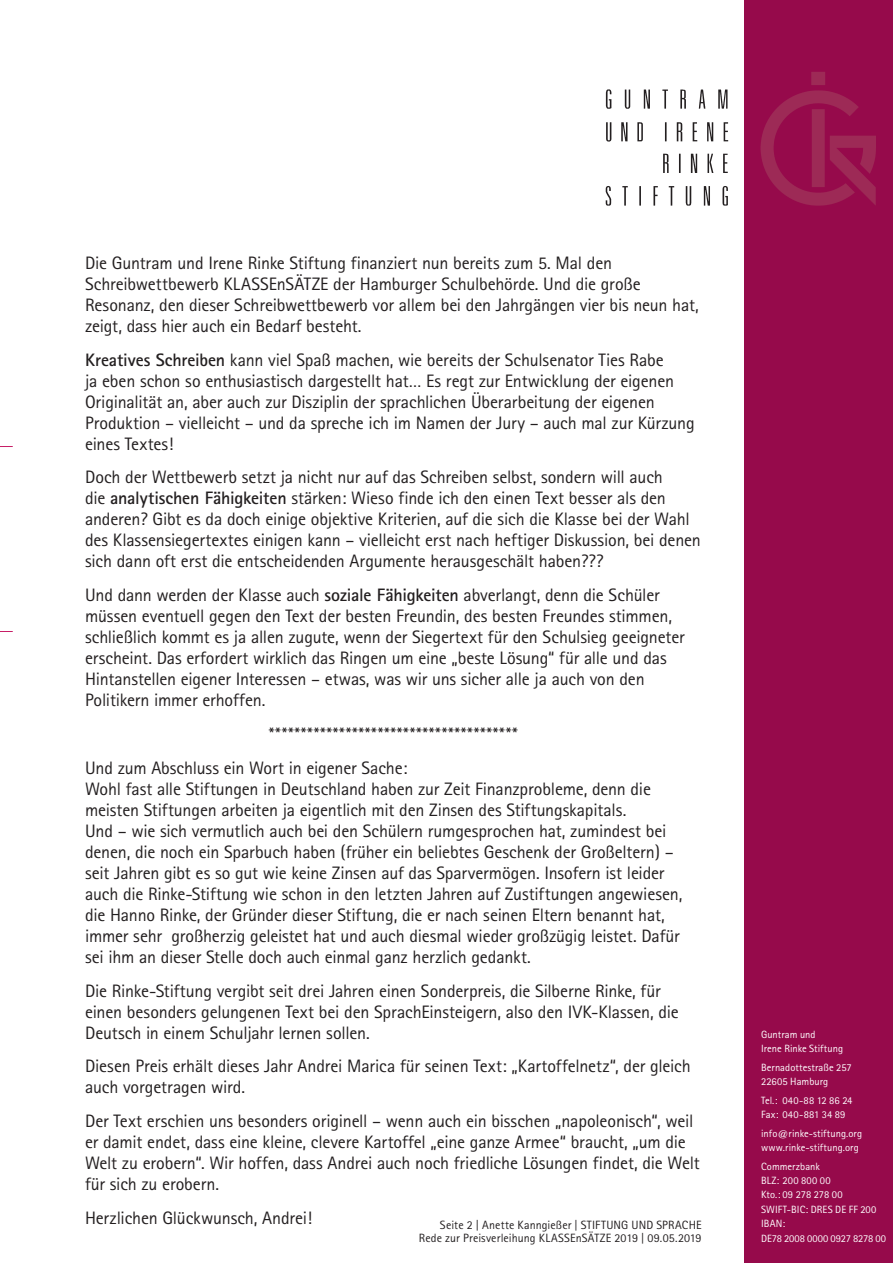
<style>
.page{position:relative;width:893px;height:1263px;background:#fff}
.page>*{position:absolute;margin:0;border:0;box-sizing:border-box;transform-origin:0 0}
.t1{font:18px/21px "Rotis Sans Serif";letter-spacing:-.01em;color:#231f20}
.t2{font:12px/13.2px "Rotis Sans Serif";letter-spacing:.01em;color:#231f20;text-align:right}
.t3{font:10.5px/14.4px "Rotis Sans Serif";letter-spacing:.005em;color:#fff}
.s1{font-weight:700}
</style>
<div class="page">
<div style="left:744px;top:0;width:149px;height:1263px;background:#960a4b"></div>
<img style="left:605px;top:186px;width:123px;height:20px">
<img style="left:663px;top:153px;width:65px;height:20px">
<img style="left:605px;top:89px;width:124px;height:53px">
<svg style="left:0;top:446px;width:13px;height:1px"></svg>
<svg style="left:0;top:631px;width:13px;height:1px"></svg>
<img style="left:760px;top:72px;width:116px;height:134px">
<p class="t1" style="left:85px;top:252px;width:615px">Die Guntram und Irene Rinke Stiftung finanziert nun bereits zum 5. Mal den Schreibwettbewerb KLASSEnSÄTZE der Hamburger Schulbehörde. Und die große Resonanz, den dieser Schreibwettbewerb vor allem bei den Jahrgängen vier bis neun hat, zeigt, dass hier auch ein Bedarf besteht.</p>
<p class="t1" style="left:85px;top:349px;width:611px"><span class="s1">Kreatives Schreiben</span> kann viel Spaß machen, wie bereits der Schulsenator Ties Rabe<br>ja eben schon so enthusiastisch dargestellt hat… Es regt zur Entwicklung der eigenen Originalität an, aber auch zur Disziplin der sprachlichen Überarbeitung der eigenen Produktion – vielleicht – und da spreche ich im Namen der Jury – auch mal zur Kürzung eines Textes!</p>
<p class="t1" style="left:85px;top:467px;width:617px">Doch der Wettbewerb setzt ja nicht nur auf das Schreiben selbst, sondern will auch<br>die <span class="s1">analytischen Fähigkeiten</span> stärken: Wieso finde ich den einen Text besser als den anderen? Gibt es da doch einige objektive Kriterien, auf die sich die Klasse bei der Wahl des Klassensiegertextes einigen kann – vielleicht erst nach heftiger Diskussion, bei denen sich dann oft erst die entscheidenden Argumente herausgeschält haben???</p>
<p class="t1" style="left:85px;top:584px;width:601px">Und dann werden der Klasse auch <span class="s1">soziale Fähigkeiten</span> abverlangt, denn die Schüler müssen eventuell gegen den Text der besten Freundin, des besten Freundes stimmen, schließlich kommt es ja allen zugute, wenn der Siegertext für den Schulsieg geeigneter erscheint. Das erfordert wirklich das Ringen um eine „beste Lösung“ für alle und das Hintanstellen eigener Interessen – etwas, was wir uns sicher alle ja auch von den Politikern immer erhoffen.</p>
<p class="t1" style="left:85px;top:717px;width:434px;line-height:33.8px;text-indent:184px">***************************************<br>Und zum Abschluss ein Wort in eigener Sache:</p>
<p class="t1" style="left:85px;top:778px;width:599px">Wohl fast alle Stiftungen in Deutschland haben zur Zeit Finanzprobleme, denn die meisten Stiftungen arbeiten ja eigentlich mit den Zinsen des Stiftungskapitals.<br>Und – wie sich vermutlich auch bei den Schülern rumgesprochen hat, zumindest bei denen, die noch ein Sparbuch haben (früher ein beliebtes Geschenk der Großeltern) – seit Jahren gibt es so gut wie keine Zinsen auf das Sparvermögen. Insofern ist leider auch die Rinke-Stiftung wie schon in den letzten Jahren auf Zustiftungen angewiesen, die Hanno Rinke, der Gründer dieser Stiftung, die er nach seinen Eltern benannt hat, immer sehr großherzig geleistet hat und auch diesmal wieder großzügig leistet. Dafür sei ihm an dieser Stelle doch auch einmal ganz herzlich gedankt.</p>
<p class="t1" style="left:85px;top:980px;width:595px">Die Rinke-Stiftung vergibt seit drei Jahren einen Sonderpreis, die Silberne Rinke, für einen besonders gelungenen Text bei den SprachEinsteigern, also den IVK-Klassen, die<br>Deutsch in einem Schuljahr lernen sollen.</p>
<p class="t1" style="left:85px;top:1056px;width:607px">Diesen Preis erhält dieses Jahr Andrei Marica für seinen Text: „Kartoffelnetz“, der gleich auch vorgetragen wird.</p>
<p class="t1" style="left:85px;top:1110px;width:616px">Der Text erschien uns besonders originell – wenn auch ein bisschen „napoleonisch“, weil er damit endet, dass eine kleine, clevere Kartoffel „eine ganze Armee“ braucht, „um die Welt zu erobern“. Wir hoffen, dass Andrei auch noch friedliche Lösungen findet, die Welt für sich zu erobern.</p>
<p class="t1" style="left:85px;top:1207px;width:229px">Herzlichen Glückwunsch, Andrei!</p>
<p class="t2" style="left:419px;top:1218px;width:284px">Seite 2 | Anette Kanngießer | STIFTUNG UND SPRACHE<br>Rede zur Preisverleihung KLASSEnSÄTZE 2019 | 09.05.2019</p>
<p class="t3" style="left:761px;top:1027px;width:83px">Guntram und<br>Irene Rinke Stiftung</p>
<p class="t3" style="left:761px;top:1060px;width:92px">Bernadottestraße 257<br>22605 Hamburg</p>
<p class="t3" style="left:761px;top:1093px;width:93px">Tel.: 040-88 12 86 24<br>Fax: 040-881 34 89</p>
<p class="t3" style="left:761px;top:1126px;width:102px">info@rinke-stiftung.org www.rinke-stiftung.org</p>
<p class="t3" style="left:761px;top:1159px;width:126px">Commerzbank<br>BLZ: 200 800 00<br>Kto.: 09 278 278 00<br>SWIFT-BIC: DRES DE FF 200<br>IBAN:<br>DE78 2008 0000 0927 8278 00</p>
</div>
